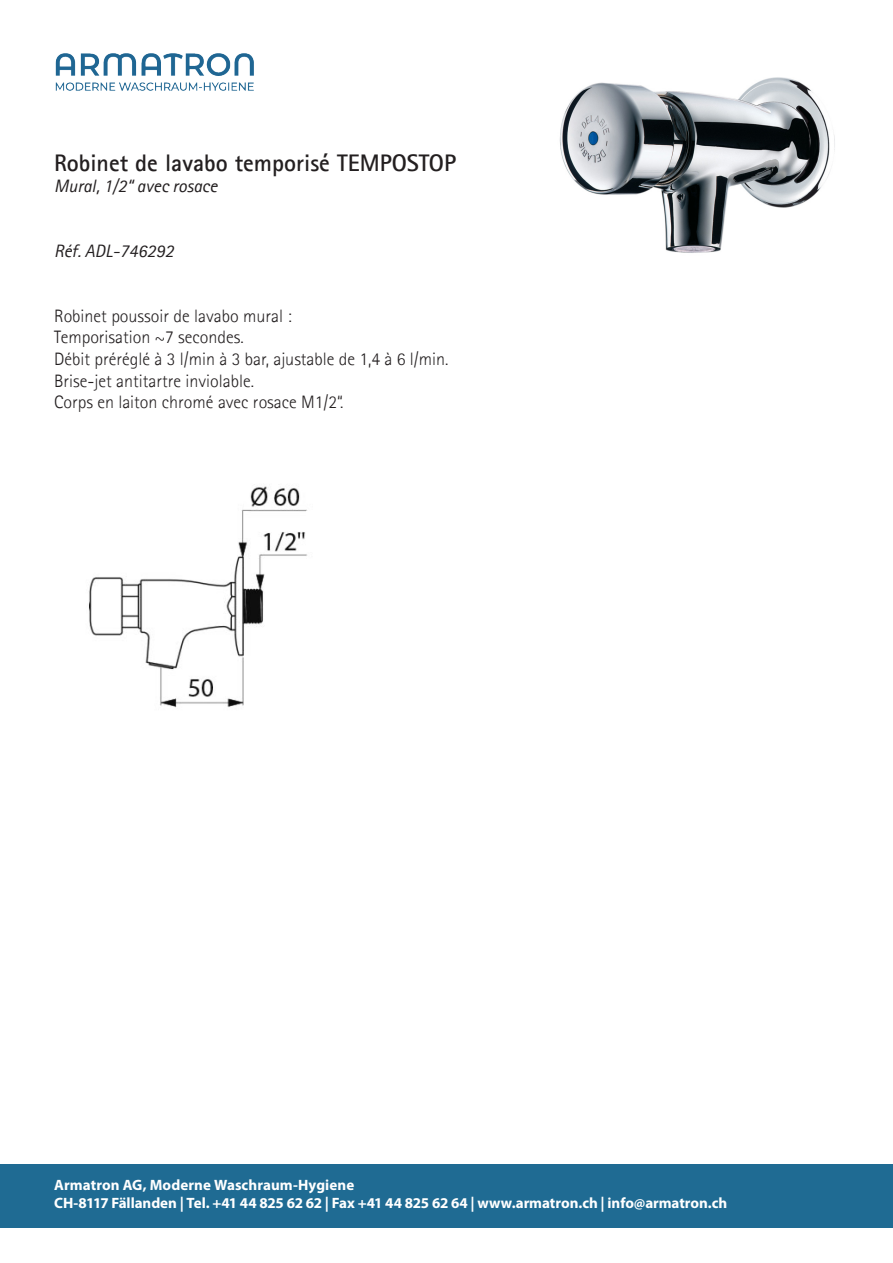
<style>
.page{position:relative;width:893px;height:1263px;background:#fff}
.page>*{position:absolute;margin:0;border:0;box-sizing:border-box;transform-origin:0 0}
.t1{font:700 24px "Agfa Rotis Sans Serif";color:#231f20}
.t2{font:300 18px "Agfa Rotis Sans Serif";color:#231f20}
.t3{font:italic 18px "Agfa Rotis Sans Serif";color:#231f20}
.t4{font:700 15px/18px "Myriad Pro";letter-spacing:-.005em;color:#fff}
</style>
<div class="page">
<div style="left:0;top:1164px;width:893px;height:64px;background:#1f6b93"></div>
<img style="left:55px;top:53px;width:199px;height:38px">
<img style="left:559px;top:77px;width:276px;height:176px">
<img style="left:89px;top:486px;width:218px;height:222px">
<p class="t1" style="left:54px;top:147px;width:404px">Robinet de lavabo temporisé TEMPOSTOP</p>
<p class="t3" style="left:54px;top:176px;width:165px">Mural, 1/2“ avec rosace</p>
<p class="t3" style="left:54px;top:240px;width:121px">Réf. ADL-746292</p>
<p class="t2" style="left:54px;top:305px;width:239px">Robinet poussoir de lavabo mural :</p>
<p class="t2" style="left:54px;top:327px;width:191px">Temporisation ~7 secondes.</p>
<p class="t2" style="left:54px;top:349px;width:396px">Débit préréglé à 3 l/min à 3 bar, ajustable de 1,4 à 6 l/min.</p>
<p class="t2" style="left:54px;top:370px;width:201px">Brise-jet antitartre inviolable.</p>
<p class="t2" style="left:54px;top:392px;width:291px">Corps en laiton chromé avec rosace M1/2“.</p>
<p class="t4" style="left:54px;top:1175px;width:675px">Armatron AG, Moderne Waschraum-Hygiene<br>CH-8117 Fällanden | Tel. +41 44 825 62 62 | Fax +41 44 825 62 64 | www.armatron.ch | info@armatron.ch</p>
</div>
